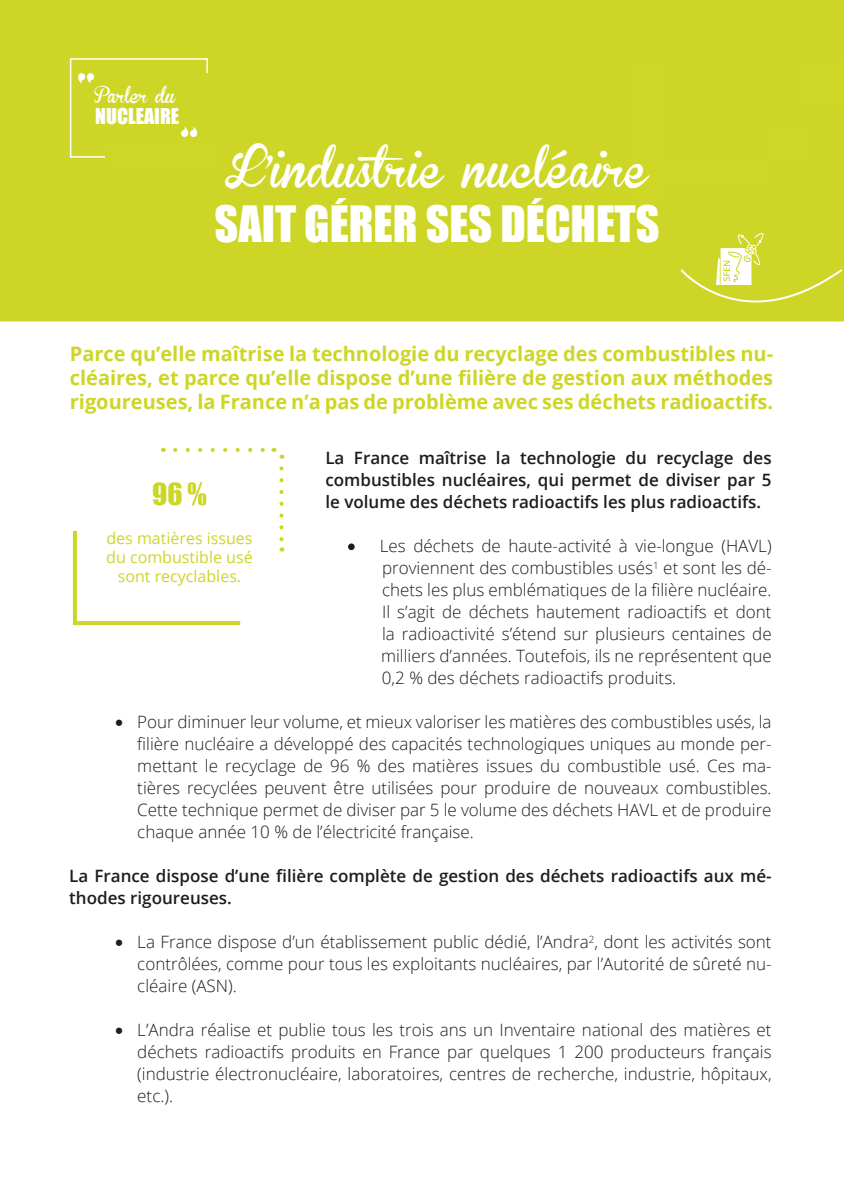
<style>
.page{position:relative;width:844px;height:1193px;background:#fff}
.page>*{position:absolute;margin:0;border:0;box-sizing:border-box;transform-origin:0 0}
.t1{font:46px "Impact";color:#fff}
.t2{font:40px "Brannboll Fet";color:#fff}
.t3{font:28px "Impact";color:#cdd626}
.t4{font:700 20px/24px "Open Sans";color:#cdd626;text-align:justify}
.t5{font:20px "Impact";color:#fff}
.t6{font:300 17px/22px "Open Sans";color:#1d1d1b;text-align:justify}
.t7{font:600 17px/22px "Open Sans";color:#1d1d1b;text-align:justify}
.t8{font:16px "Open Sans";color:#cdd626}
.t9{font:16px "Brannboll Fet";color:#fff}
.s1{font-family:"Minion Pro";font-weight:400;font-size:24px}
</style>
<div class="page">
<div style="left:0;top:0;width:843px;height:321px;background:#cdd626"></div>
<svg style="left:72px;top:530px;width:169px;height:96px"></svg>
<svg style="left:175px;top:448px;width:90px;height:4px"></svg>
<svg style="left:279px;top:468px;width:4px;height:83px"></svg>
<div style="left:642px;top:161px;width:128px;height:25px;background:#ced726"></div>
<div style="left:629px;top:62px;width:34px;height:142px;background:#ced726"></div>
<div style="left:801px;top:61px;width:42px;height:43px;background:#ced726"></div>
<div style="left:203px;top:73px;width:7px;height:88px;background:#ced726"></div>
<svg style="left:69px;top:58px;width:140px;height:100px;background:#cfd730"></svg>
<div style="left:105px;top:142px;width:111px;height:25px;background:#ced726"></div>
<div style="left:766px;top:129px;width:45px;height:30px;background:#ced726"></div>
<img style="left:716px;top:234px;width:47px;height:33px">
<svg style="left:679px;top:267px;width:164px;height:55px;background:#d2da3d"></svg>
<div style="left:348px;top:543px;width:6px;height:7px;border:2px solid #1d1d1b;border-radius:50%"></div>
<p class="t9" style="left:94px;top:87px;width:83px">Parler du</p>
<p class="t5" style="left:95px;top:100px;width:85px">NUCLEAIRE</p>
<p class="t2" style="left:225px;top:147px;width:425px">L’industrie nucléaire</p>
<p class="t1" style="left:214px;top:188px;width:446px">SAIT GÉRER SES DÉCHETS</p>
<p class="t4" style="left:70px;top:341px;width:705px">Parce qu’elle maîtrise la technologie du recyclage des combustibles nu&shy;cléaires, et parce qu’elle dispose d’une filière de gestion aux méthodes rigoureuses, la France n’a pas de problème avec ses déchets radioactifs.</p>
<p class="t7" style="left:325px;top:447px;width:448px">La France maîtrise la technologie du recyclage des combustibles nucléaires, qui permet de diviser par 5 le volume des déchets radioactifs les plus radioactifs.</p>
<p class="t6" style="left:382px;top:535px;width:391px;text-indent:-34px">• Les déchets de haute-activité à vie-longue (HAVL) proviennent des combustibles usés<sup>1</sup> et sont les dé&shy;chets les plus emblématiques de la filière nucléaire.<br>Il s’agit de déchets hautement radioactifs et dont la radioactivité s’étend sur plusieurs centaines de</p>
<p class="t6" style="left:381px;top:645px;width:392px">milliers d’années. Toutefois, ils ne représentent que</p>
<p class="t6" style="left:382px;top:667px;width:296px">0,2 % des déchets radioactifs produits.</p>
<p class="t6" style="left:137px;top:711px;width:635px;text-indent:-23px"><span class="s1">•</span> Pour diminuer leur volume, et mieux valoriser les matières des combustibles usés, la filière nucléaire a développé des capacités technologiques uniques au monde per&shy;mettant le recyclage de 96 % des matières issues du combustible usé. Ces ma&shy;tières recyclées peuvent être utilisées pour produire de nouveaux combustibles.<br>Cette technique permet de diviser par 5 le volume des déchets HAVL et de produire chaque année 10 % de l’électricité française.</p>
<p class="t7" style="left:69px;top:865px;width:703px">La France dispose d’une filière complète de gestion des déchets radioactifs aux mé&shy;thodes rigoureuses.</p>
<p class="t6" style="left:137px;top:931px;width:635px;text-indent:-23px"><span class="s1">•</span> La France dispose d’un établissement public dédié, l’Andra<sup>2</sup>, dont les activités sont contrôlées, comme pour tous les exploitants nucléaires, par l’Autorité de sûreté nu&shy;cléaire (ASN).</p>
<p class="t6" style="left:137px;top:1019px;width:635px;text-indent:-23px"><span class="s1">•</span> L’Andra réalise et publie tous les trois ans un Inventaire national des matières et déchets radioactifs produits en France par quelques 1 200 producteurs français (industrie électronucléaire, laboratoires, centres de recherche, industrie, hôpitaux, etc.).</p>
<p class="t3" style="left:152px;top:473px;width:56px">96 %</p>
<p class="t8" style="left:106px;top:527px;width:148px">des matières issues</p>
<p class="t8" style="left:106px;top:546px;width:148px">du combustible usé</p>
<p class="t8" style="left:118px;top:565px;width:125px">sont recyclables.</p>
</div>
